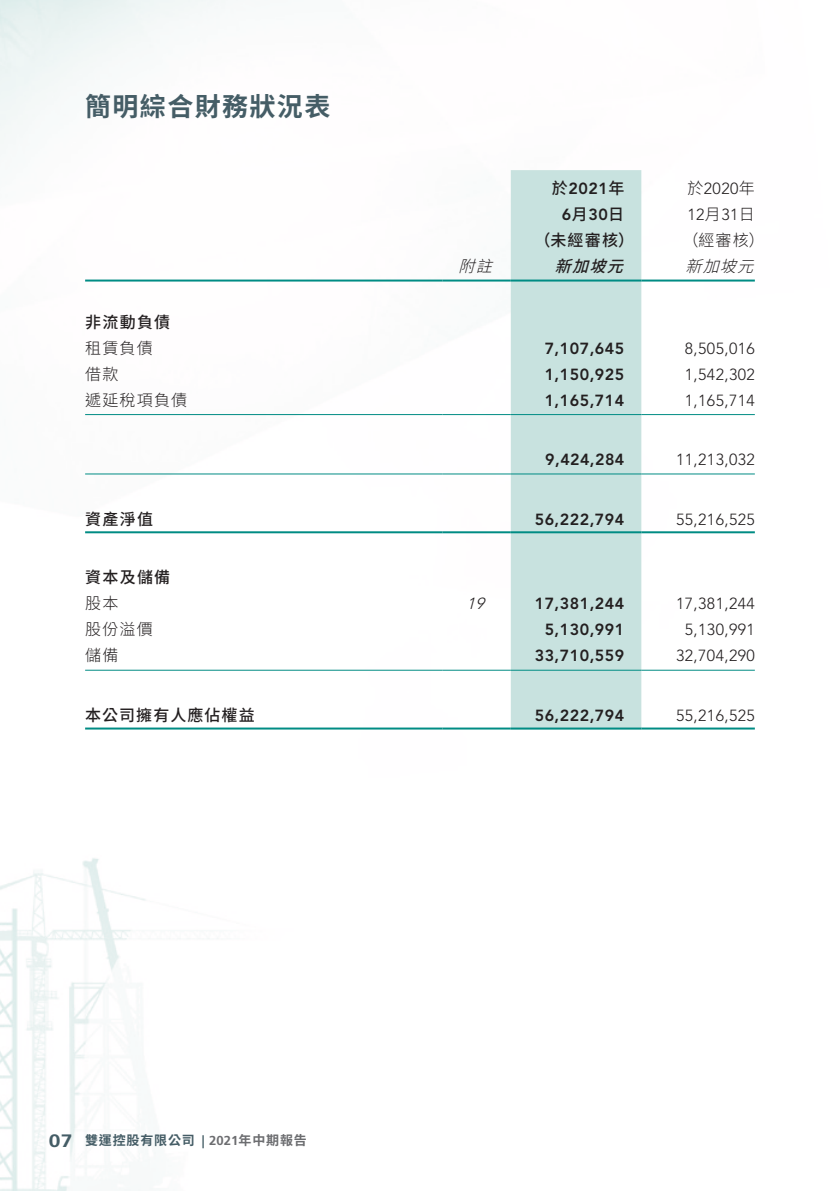
<style>
.page{position:relative;width:840px;height:1191px;background:#fff}
.page>*{position:absolute;margin:0;border:0;box-sizing:border-box;transform-origin:0 0}
.t1{font:700 26px "Source Han Sans TC";letter-spacing:.055em;color:#455d66}
.t2{font:700 18px "Frutiger LT Std";color:#455d66;scale:1.17 1}
.Body_Text{font:300 16px "Avenir LT Std";letter-spacing:.025em;color:#231f20}
.Body_Text-2{font:800 16px "Avenir LT Std";letter-spacing:.03em;color:#231f20}
.Body_Text-3{font:500 16px "Source Han Sans TC";letter-spacing:.08em;color:#231f20}
.Body_Text-4{font:300 16px "Source Han Sans TC";letter-spacing:.075em;color:#231f20}
.Body_Text-5{font:italic 300 16px "Source Han Sans TC";color:#231f20}
.Body_Text-6{font:italic 500 16px "Source Han Sans TC";color:#231f20}
.Body_Text-7{font:italic 300 16px "Avenir LT Std";color:#231f20}
.t3{font:700 13px "Source Han Sans TC";letter-spacing:.065em;color:#6c6d70}
.t4{font:700 13px "Source Han Sans TC";letter-spacing:.065em;color:#455d66}
.s1{font-family:"Source Han Sans TC";font-weight:500}
.s2{font-family:"Source Han Sans TC"}
.s3{font-family:"Frutiger LT Std";color:#455d66}
.s4{font-family:"Frutiger LT Std"}
</style>
<div class="page">
<img style="left:0;top:0;width:755px;height:1191px">
<div style="left:510px;top:170px;width:131px;height:557px;background:#c8e2df"></div>
<hr style="left:85px;top:279px;width:357px;height:2px;background:#008c84">
<hr style="left:442px;top:279px;width:68px;height:2px;background:#008c84">
<hr style="left:510px;top:279px;width:131px;height:2px;background:#008c84">
<hr style="left:641px;top:279px;width:113px;height:2px;background:#008c84">
<hr style="left:85px;top:414px;width:357px;height:1px;background:#008c84">
<hr style="left:442px;top:414px;width:68px;height:1px;background:#008c84">
<hr style="left:510px;top:414px;width:131px;height:1px;background:#008c84">
<hr style="left:641px;top:414px;width:113px;height:1px;background:#008c84">
<hr style="left:85px;top:473px;width:357px;height:1px;background:#008c84">
<hr style="left:442px;top:473px;width:68px;height:1px;background:#008c84">
<hr style="left:510px;top:473px;width:131px;height:1px;background:#008c84">
<hr style="left:641px;top:473px;width:113px;height:1px;background:#008c84">
<hr style="left:85px;top:531px;width:357px;height:2px;background:#008c84">
<hr style="left:442px;top:531px;width:68px;height:2px;background:#008c84">
<hr style="left:510px;top:531px;width:131px;height:2px;background:#008c84">
<hr style="left:641px;top:531px;width:113px;height:2px;background:#008c84">
<hr style="left:85px;top:669px;width:357px;height:1px;background:#008c84">
<hr style="left:442px;top:669px;width:68px;height:1px;background:#008c84">
<hr style="left:510px;top:669px;width:131px;height:1px;background:#008c84">
<hr style="left:641px;top:669px;width:113px;height:1px;background:#008c84">
<hr style="left:85px;top:727px;width:357px;height:2px;background:#008c84">
<hr style="left:442px;top:727px;width:68px;height:2px;background:#008c84">
<hr style="left:510px;top:727px;width:131px;height:2px;background:#008c84">
<hr style="left:641px;top:727px;width:113px;height:2px;background:#008c84">
<h1 class="t1" style="left:85px;top:92px;width:247px">簡明綜合財務狀況表</h1>
<p class="Body_Text-2" style="left:551px;top:179px;width:74px"><span class="s1">於</span>2021<span class="s1">年</span></p>
<p class="Body_Text-2" style="left:561px;top:205px;width:64px">6<span class="s1">月</span>30<span class="s1">日</span></p>
<p class="Body_Text-3" style="left:534px;top:231px;width:101px">（未經審核）</p>
<p class="Body_Text" style="left:687px;top:179px;width:69px"><span class="s2">於</span>2020<span class="s2">年</span></p>
<p class="Body_Text" style="left:687px;top:205px;width:69px">12<span class="s2">月</span>31<span class="s2">日</span></p>
<p class="Body_Text-4" style="left:682px;top:231px;width:84px">（經審核(</p>
<p class="Body_Text-5" style="left:458px;top:257px;width:47px">附註</p>
<p class="Body_Text-6" style="left:554px;top:257px;width:82px">新加坡元</p>
<p class="Body_Text-5" style="left:685px;top:257px;width:81px">新加坡元</p>
<p class="Body_Text-3" style="left:85px;top:313px;width:87px">非流動負債</p>
<p class="Body_Text-4" style="left:85px;top:339px;width:69px">租賃負債</p>
<p class="Body_Text-2" style="left:544px;top:339px;width:81px">7,107,645</p>
<p class="Body_Text" style="left:684px;top:339px;width:71px">8,505,016</p>
<p class="Body_Text-4" style="left:85px;top:365px;width:35px">借款</p>
<p class="Body_Text-2" style="left:544px;top:365px;width:81px">1,150,925</p>
<p class="Body_Text" style="left:684px;top:365px;width:71px">1,542,302</p>
<p class="Body_Text-4" style="left:85px;top:391px;width:104px">遞延稅項負債</p>
<p class="Body_Text-2" style="left:544px;top:391px;width:81px">1,165,714</p>
<p class="Body_Text" style="left:684px;top:391px;width:71px">1,165,714</p>
<p class="Body_Text-2" style="left:545px;top:450px;width:80px">9,424,284</p>
<p class="Body_Text" style="left:675px;top:450px;width:80px">11,213,032</p>
<p class="Body_Text-3" style="left:85px;top:510px;width:69px">資產淨值</p>
<p class="Body_Text-2" style="left:534px;top:509px;width:91px">56,222,794</p>
<p class="Body_Text" style="left:675px;top:509px;width:80px">55,216,525</p>
<p class="Body_Text-3" style="left:85px;top:568px;width:87px">資本及儲備</p>
<p class="Body_Text-4" style="left:85px;top:594px;width:35px">股本</p>
<p class="Body_Text-7" style="left:466px;top:594px;width:24px">19</p>
<p class="Body_Text-2" style="left:534px;top:594px;width:91px">17,381,244</p>
<p class="Body_Text" style="left:675px;top:594px;width:80px">17,381,244</p>
<p class="Body_Text-4" style="left:85px;top:620px;width:69px">股份溢價</p>
<p class="Body_Text-2" style="left:544px;top:620px;width:81px">5,130,991</p>
<p class="Body_Text" style="left:684px;top:620px;width:71px">5,130,991</p>
<p class="Body_Text-4" style="left:85px;top:646px;width:35px">儲備</p>
<p class="Body_Text-2" style="left:534px;top:646px;width:91px">33,710,559</p>
<p class="Body_Text" style="left:675px;top:646px;width:80px">32,704,290</p>
<p class="Body_Text-3" style="left:85px;top:706px;width:171px">本公司擁有人應佔權益</p>
<p class="Body_Text-2" style="left:534px;top:706px;width:91px">56,222,794</p>
<p class="Body_Text" style="left:675px;top:706px;width:80px">55,216,525</p>
<p class="t2" style="left:49px;top:1129px;width:22px">07</p>
<p class="t4" style="left:85px;top:1132px;width:111px">雙運控股有限公司</p>
<p class="t3" style="left:202px;top:1132px;width:107px"><span class="s3">|</span> <span class="s4">2021</span>年中期報告</p>
</div>
